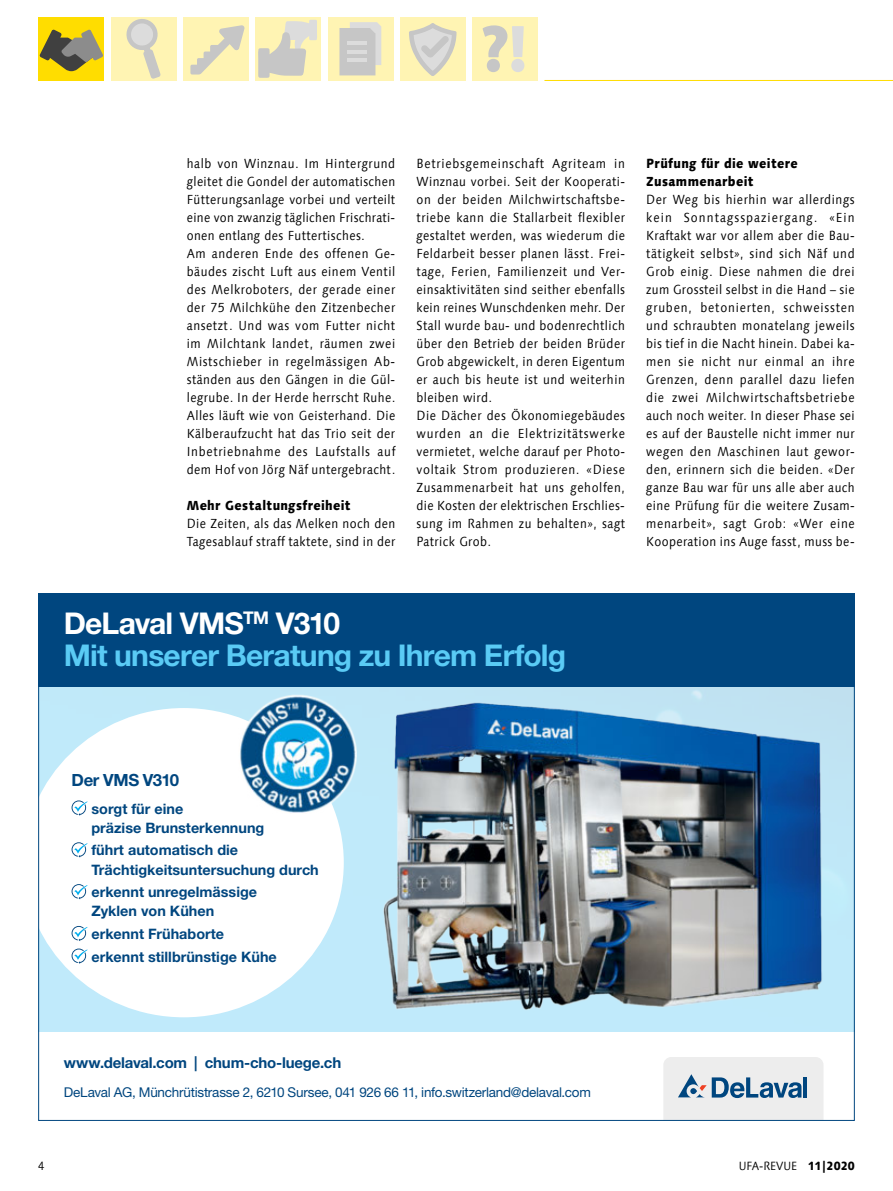
<style>
.page{position:relative;width:893px;height:1191px;background:#fff}
.page>*{position:absolute;margin:0;border:0;box-sizing:border-box;transform-origin:0 0}
.t1{font:700 30px/31.5px "Helvetica Neue LT Std";letter-spacing:-.025em;color:#5acbf5}
.t2{font:700 16.8px "Helvetica Neue LT Std";letter-spacing:-.02em;color:#00467f}
.t3{font:700 15px "Helvetica Neue LT Std";letter-spacing:-.01em;color:#00467f}
.t4{font:700 14.4px/19.2px "Helvetica Neue LT Std";color:#00467f}
.t5{font:13.5px "Helvetica Neue LT Std";letter-spacing:-.02em;color:#00467f}
.t6{font:13.2px/18px "Linotype Syntax Com";letter-spacing:.04em;color:#000;scale:.9 1}
.t7{font:800 13.2px/18px "Linotype Syntax Com";letter-spacing:.025em;color:#000;scale:.9 1}
.t8{font:12px "Linotype Syntax Com";color:#000;scale:.9 1}
.t9{font:12px "Linotype Syntax Com";color:#000;scale:.88 1}
.s1{color:#fff}
.s2{font-weight:800}
</style>
<div class="page">
<div style="left:38px;top:17px;width:66px;height:64px;background:#fd0"></div>
<svg style="left:39px;top:29px;width:64px;height:42px"></svg>
<div style="left:111px;top:17px;width:66px;height:64px;background:#fff4b3"></div>
<svg style="left:126px;top:19px;width:35px;height:60px"></svg>
<div style="left:183px;top:17px;width:66px;height:64px;background:#fff4b3"></div>
<svg style="left:190px;top:25px;width:55px;height:50px"></svg>
<div style="left:255px;top:17px;width:66px;height:64px;background:#fff4b3"></div>
<svg style="left:258px;top:20px;width:59px;height:58px"></svg>
<div style="left:328px;top:17px;width:65px;height:64px;background:#fff4b3"></div>
<svg style="left:339px;top:22px;width:42px;height:53px"></svg>
<hr style="left:348px;top:50px;width:19px;height:3px;background:#8c8c8c">
<hr style="left:348px;top:59px;width:19px;height:3px;background:#8c8c8c">
<hr style="left:348px;top:41px;width:19px;height:4px;background:#dcdcdc">
<div style="left:400px;top:17px;width:66px;height:64px;background:#fff4b3"></div>
<svg style="left:409px;top:23px;width:48px;height:53px"></svg>
<div style="left:472px;top:17px;width:66px;height:64px;background:#fff4b3"></div>
<svg style="left:483px;top:25px;width:41px;height:47px"></svg>
<hr style="left:544px;top:80px;width:349px;height:1px;background:#fd0">
<img style="left:373px;top:694px;width:480px;height:338px">
<div style="left:38px;top:593px;width:817px;height:94px;background:#00467f"></div>
<svg style="left:40px;top:708px;width:304px;height:309px"></svg>
<svg style="left:72px;top:800px;width:16px;height:15px"></svg>
<svg style="left:72px;top:842px;width:16px;height:15px"></svg>
<svg style="left:72px;top:884px;width:16px;height:15px"></svg>
<svg style="left:72px;top:926px;width:16px;height:15px"></svg>
<svg style="left:72px;top:948px;width:16px;height:16px"></svg>
<img style="left:238px;top:694px;width:119px;height:119px">
<svg style="left:663px;top:1057px;width:160px;height:61px"></svg>
<p class="t6" style="left:187px;top:154px;width:233px">halb von Winznau. Im Hintergrund gleitet die Gondel der automatischen Fütterungsanlage vorbei und verteilt eine von zwanzig täglichen Frischrati&shy;onen entlang des Futtertisches.<br>Am anderen Ende des offenen Ge&shy;bäudes zischt Luft aus einem Ventil des Melkroboters, der gerade einer der 75 Milchkühe den Zitzenbecher ansetzt. Und was vom Futter nicht im Milchtank landet, räumen zwei Mistschieber in regelmässigen Ab&shy;ständen aus den Gängen in die Gül&shy;legrube. In der Herde herrscht Ruhe.<br>Alles läuft wie von Geisterhand. Die Kälberaufzucht hat das Trio seit der Inbetriebnahme des Laufstalls auf dem Hof von Jörg Näf untergebracht.</p>
<p class="t7" style="left:187px;top:496px;width:184px">Mehr Gestaltungsfreiheit</p>
<p class="t6" style="left:187px;top:514px;width:233px">Die Zeiten, als das Melken noch den<br>Tagesablauf straff taktete, sind in der</p>
<p class="t6" style="left:417px;top:154px;width:233px">Betriebsgemeinschaft Agriteam in Winznau vorbei. Seit der Kooperati&shy;on der beiden Milchwirtschaftsbe&shy;triebe kann die Stallarbeit flexibler gestaltet werden, was wiederum die Feldarbeit besser planen lässt. Frei&shy;tage, Ferien, Familienzeit und Ver&shy;einsaktivitäten sind seither ebenfalls kein reines Wunschdenken mehr. Der Stall wurde bau- und bodenrechtlich über den Betrieb der beiden Brüder Grob abgewickelt, in deren Eigentum er auch bis heute ist und weiterhin bleiben wird.<br>Die Dächer des Ökonomiegebäudes wurden an die Elektrizitätswerke vermietet, welche darauf per Photo&shy;voltaik Strom produzieren. «Diese Zusammenarbeit hat uns geholfen, die Kosten der elektrischen Erschlies&shy;sung im Rahmen zu behalten», sagt Patrick Grob.</p>
<p class="t7" style="left:646px;top:154px;width:170px">Prüfung für die weitere<br>Zusammenarbeit</p>
<p class="t6" style="left:646px;top:190px;width:233px;text-align:justify">Der Weg bis hierhin war allerdings kein Sonntagsspaziergang. «Ein Kraftakt war vor allem aber die Bau&shy;tätigkeit selbst», sind sich Näf und Grob einig. Diese nahmen die drei zum Grossteil selbst in die Hand – sie gruben, betonierten, schweissten und schraubten monatelang jeweils bis tief in die Nacht hinein. Dabei ka&shy;men sie nicht nur einmal an ihre Grenzen, denn parallel dazu liefen die zwei Milchwirtschaftsbetriebe auch noch weiter. In dieser Phase sei es auf der Baustelle nicht immer nur wegen den Maschinen laut gewor&shy;den, erinnern sich die beiden. «Der ganze Bau war für uns alle aber auch eine Prüfung für die weitere Zusam&shy;menarbeit», sagt Grob: «Wer eine Kooperation ins Auge fasst, muss be-</p>
<h1 class="t1" style="left:64px;top:607px;width:504px"><span class="s1">DeLaval VMS</span><sup>TM</sup> <span class="s1">V310<br></span>Mit unserer Beratung zu Ihrem Erfolg</h1>
<p class="t2" style="left:72px;top:770px;width:109px">Der VMS V310</p>
<p class="t4" style="left:92px;top:798px;width:174px">sorgt für eine<br>präzise Brunsterkennung</p>
<p class="t4" style="left:92px;top:840px;width:229px">führt automatisch die<br>Trächtigkeitsuntersuchung durch</p>
<p class="t4" style="left:92px;top:882px;width:167px">erkennt unregelmässige<br>Zyklen von Kühen</p>
<p class="t4" style="left:92px;top:922px;width:187px;line-height:22.6px">erkennt Frühaborte erkennt stillbrünstige Kühe</p>
<p class="t3" style="left:64px;top:1053px;width:279px">www.delaval.com | chum-cho-luege.ch</p>
<p class="t5" style="left:64px;top:1084px;width:529px">DeLaval AG, Münchrütistrasse 2, 6210 Sursee, 041 926 66 11, info.switzerland@delaval.com</p>
<p class="t9" style="left:38px;top:1158px;width:9px">4</p>
<p class="t8" style="left:739px;top:1158px;width:130px">UFA-REVUE <span class="s2">11|2020</span></p>
</div>
